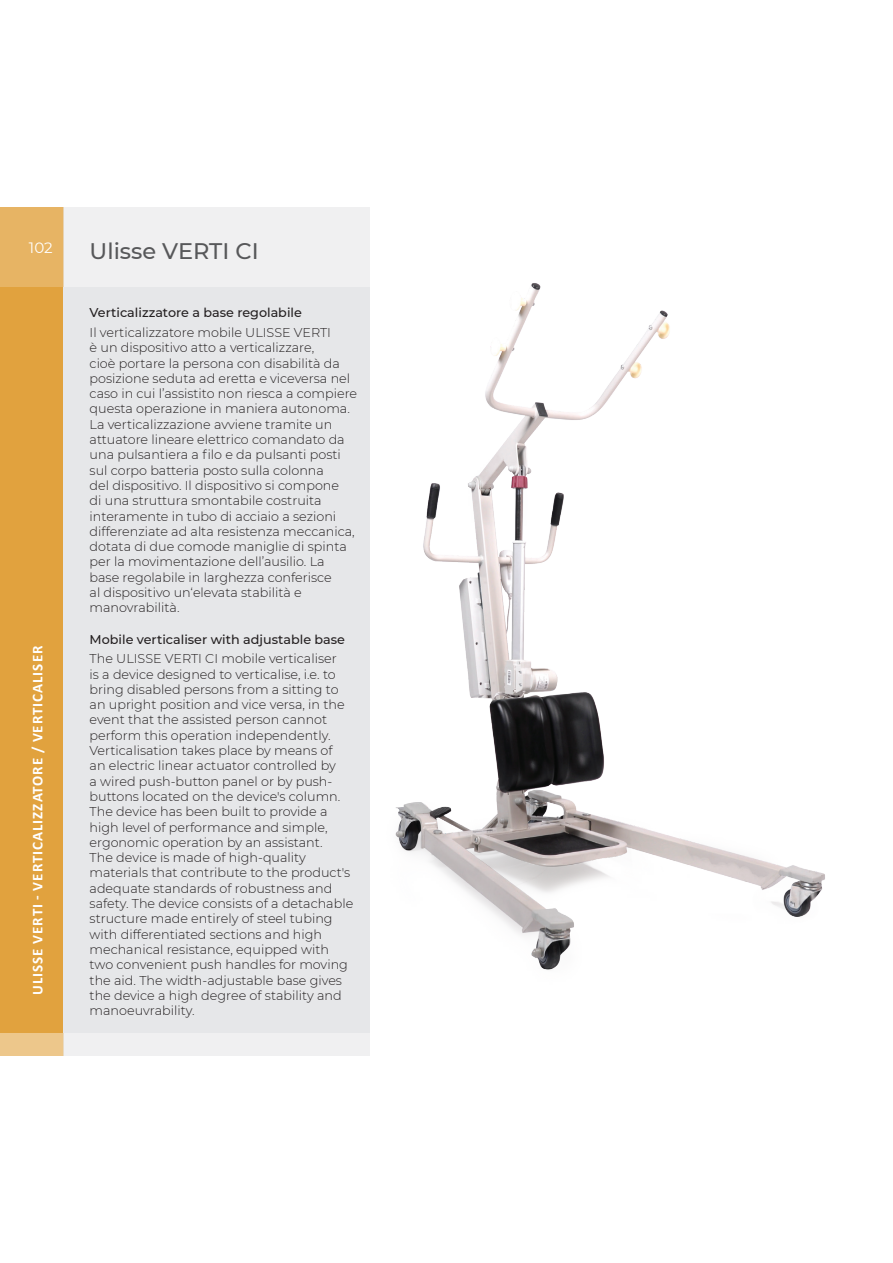
<style>
.page{position:relative;width:893px;height:1263px;background:#fff}
.page>*{position:absolute;margin:0;border:0;box-sizing:border-box;transform-origin:0 0}
.titolo_prodotto_su_g{font:500 22.5px "Montserrat";color:#57585a}
.t1{font:700 15px "Calibri";letter-spacing:.065em;color:#fff}
.t2{font:15px "Montserrat";color:#fff}
.descrizione_prodott{font:300 12.75px/15.3px "Montserrat";color:#231f20}
.descrizione_prodott-2{font:500 12.75px "Montserrat";color:#231f20}
</style>
<div class="page">
<div style="left:0;top:1032px;width:63px;height:24px;background:#edc78b"></div>
<div style="left:0;top:207px;width:63px;height:825px;background:#e7b464"></div>
<div style="left:0;top:287px;width:63px;height:745px;background:#e1a23e"></div>
<div style="left:63px;top:207px;width:306px;height:849px;background:#e6e7e9"></div>
<img style="left:369px;top:238px;width:456px;height:757px">
<p class="t2" style="left:29px;top:237px;width:25px">102</p>
<p class="titolo_prodotto_su_g" style="left:90px;top:235px;width:171px">Ulisse VERTI CI</p>
<p class="t1" style="left:28px;top:995px;width:351px;rotate:-90deg">ULISSE VERTI - VERTICALIZZATORE / VERTICALISER</p>
<p class="descrizione_prodott-2" style="left:90px;top:304px;width:214px">Verticalizzatore a base regolabile</p>
<p class="descrizione_prodott" style="left:90px;top:324px;width:269px">Il verticalizzatore mobile ULISSE VERTI<br>è un dispositivo atto a verticalizzare,<br>cioè portare la persona con disabilità da posizione seduta ad eretta e viceversa nel caso in cui l’assistito non riesca a compiere questa operazione in maniera autonoma.<br>La verticalizzazione avviene tramite un attuatore lineare elettrico comandato da una pulsantiera a filo e da pulsanti posti sul corpo batteria posto sulla colonna<br>del dispositivo. Il dispositivo si compone<br>di una struttura smontabile costruita interamente in tubo di acciaio a sezioni differenziate ad alta resistenza meccanica, dotata di due comode maniglie di spinta per la movimentazione dell’ausilio. La base regolabile in larghezza conferisce<br>al dispositivo un‘elevata stabilità e manovrabilità.</p>
<p class="descrizione_prodott-2" style="left:90px;top:630px;width:257px">Mobile verticaliser with adjustable base</p>
<p class="descrizione_prodott" style="left:90px;top:651px;width:265px">The ULISSE VERTI CI mobile verticaliser<br>is a device designed to verticalise, i.e. to bring disabled persons from a sitting to an upright position and vice versa, in the event that the assisted person cannot perform this operation independently.<br>Verticalisation takes place by means of<br>an electric linear actuator controlled by<br>a wired push-button panel or by push&shy;buttons located on the device's column.<br>The device has been built to provide a high level of performance and simple, ergonomic operation by an assistant.<br>The device is made of high-quality materials that contribute to the product's adequate standards of robustness and safety. The device consists of a detachable structure made entirely of steel tubing with differentiated sections and high mechanical resistance, equipped with two convenient push handles for moving the aid. The width-adjustable base gives the device a high degree of stability and manoeuvrability.</p>
</div>
